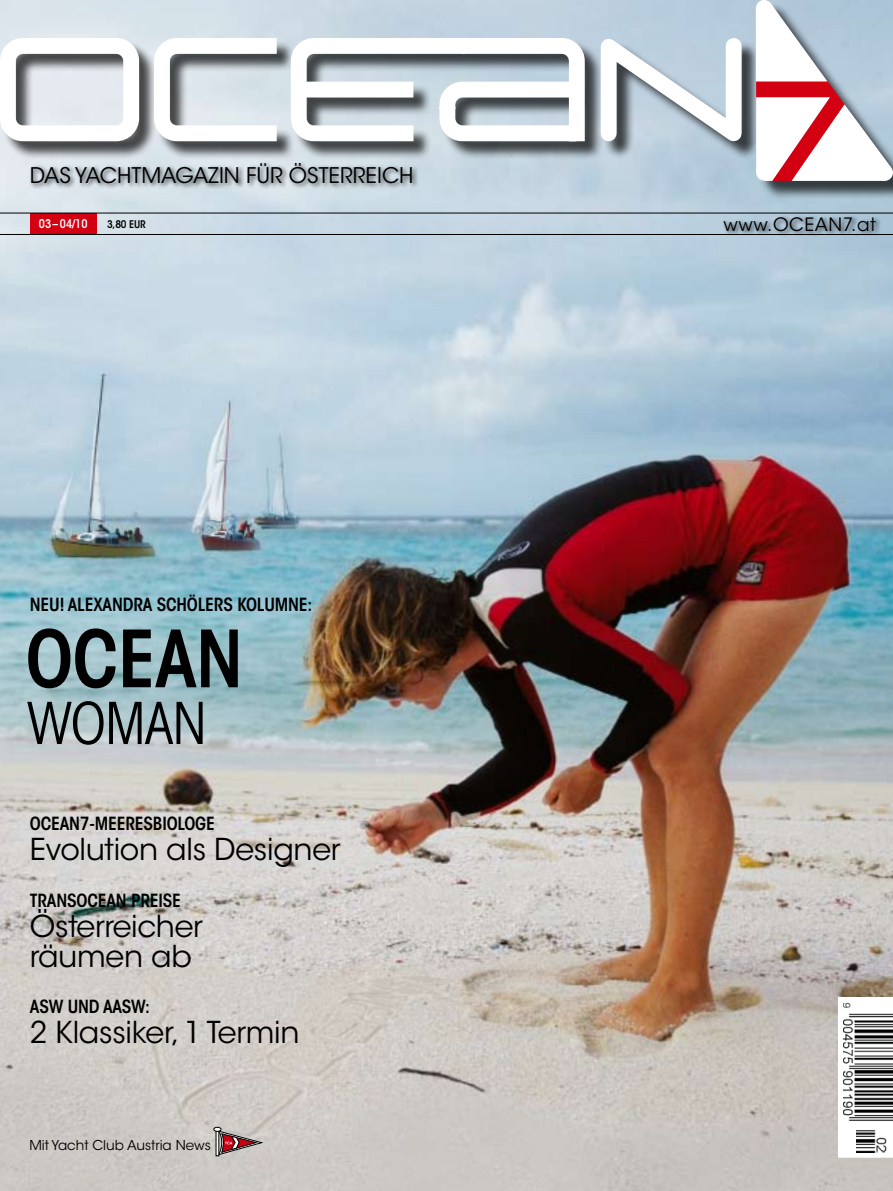
<style>
.page{position:relative;width:893px;height:1191px;background:#fff}
.page>*{position:absolute;margin:0;border:0;box-sizing:border-box;transform-origin:0 0}
.t1{font:600 condensed 78px "ITC Avant Garde Std";color:#000}
.t2{font:condensed 57px "ITC Avant Garde Std";letter-spacing:-.01em;color:#000}
.t3{font:30px/30px "ITC Avant Garde Std";letter-spacing:-.01em;color:#000}
.t4{font:21.45px "ITC Avant Garde Std";color:#000}
.t5{font:18.3px "ITC Avant Garde Std";letter-spacing:.03em;color:#000}
.t6{font:600 condensed 18px "ITC Avant Garde Std";letter-spacing:-.01em;color:#000}
.t7{font:13.5px "ITC Avant Garde Std";color:#000}
.t8{font:600 condensed 12px "ITC Avant Garde Std";color:#fff;scale:.94 1}
.t9{font:600 condensed 10.5px "ITC Avant Garde Std";color:#000}
</style>
<div class="page">
<img style="left:0;top:0;width:893px;height:1191px">
<div style="left:30px;top:213px;width:67px;height:21px;background:#d30011"></div>
<hr style="left:0;top:234px;width:893px;height:1px;background:#000">
<hr style="left:0;top:213px;width:893px;height:1px;background:#000">
<div style="left:2px;top:2px;width:891px;height:197px;background:#000;opacity:.7"></div>
<svg style="left:876px;top:164px;width:17px;height:17px"></svg>
<div style="left:0;top:38px;width:139px;height:103px;border:16px solid #fff;border-radius:15px"></div>
<svg style="left:146px;top:30px;width:447px;height:127px"></svg>
<svg style="left:593px;top:16px;width:157px;height:148px"></svg>
<div style="left:299px;top:82px;width:114px;height:15px;background:#fff"></div>
<div style="left:756px;top:0;width:16px;height:17px;background:#fff;border-radius:50%"></div>
<svg style="left:756px;top:3px;width:135px;height:178px"></svg>
<svg style="left:214px;top:1127px;width:48px;height:27px"></svg>
<div style="left:721px;top:214px;width:161px;height:23px;background:#000;opacity:.75"></div>
<svg style="left:838px;top:997px;width:55px;height:160px"></svg>
<img style="left:844px;top:1003px;width:49px;height:123px">
<img style="left:856px;top:1125px;width:33px;height:28px">
<p class="t4" style="left:30px;top:162px;width:385px">DAS YACHTMAGAZIN FÜR ÖSTERREICH</p>
<p class="t8" style="left:39px;top:216px;width:53px">03 – 04/10</p>
<p class="t9" style="left:107px;top:217px;width:40px">3,80 EUR</p>
<p class="t6" style="left:30px;top:593px;width:284px">NEU! ALEXAN DRA SCHÖLERS KOLUMNE :</p>
<h1 class="t1" style="left:26px;top:610px;width:43px">OCEAN</h1>
<h2 class="t2" style="left:27px;top:689px;width:181px">WOMAN</h2>
<p class="t6" style="left:30px;top:812px;width:88px">OCEAN7-MEERE</p>
<p class="t6" style="left:144px;top:812px;width:70px">SBIOLOGE</p>
<h3 class="t3" style="left:30px;top:834px;width:312px">Evolution als Designer</h3>
<p class="t6" style="left:30px;top:888px;width:58px">TRANSOCEAN</p>
<p class="t6" style="left:131px;top:888px;width:49px">PREISE</p>
<h3 class="t3" style="left:30px;top:911px;width:175px">Österreicher räumen ab</h3>
<p class="t6" style="left:30px;top:995px;width:122px">ASW UN D AASW:</p>
<h3 class="t3" style="left:30px;top:1017px;width:271px">2 Klassiker, 1 Termin</h3>
<p class="t7" style="left:29px;top:1136px;width:183px">Mit Yacht Club Austria News</p>
<p class="t5" style="left:724px;top:213px;width:80px">www.ocean</p>
<p class="t5" style="left:843px;top:213px;width:35px">7.at</p>
</div>
